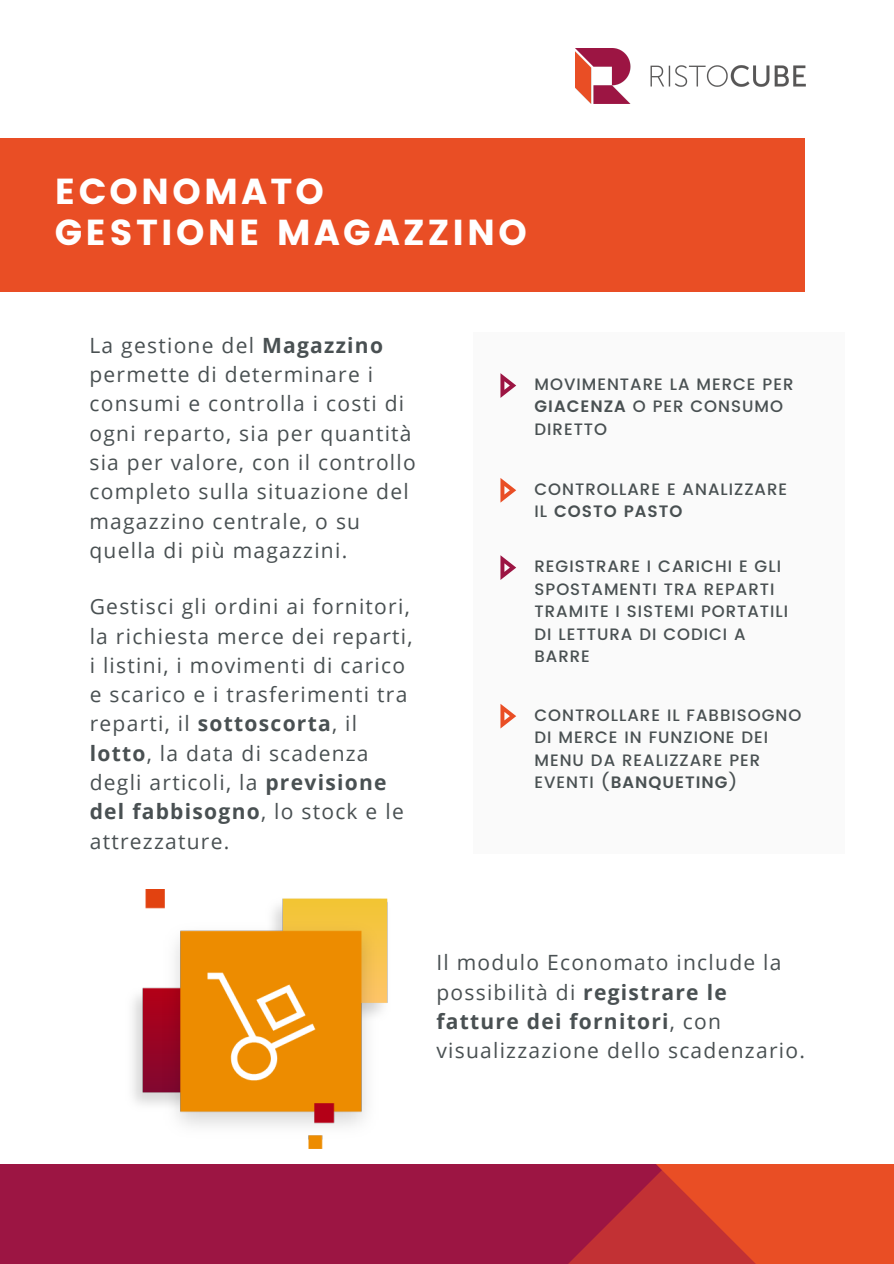
<style>
.page{position:relative;width:894px;height:1264px;background:#fff}
.page>*{position:absolute;margin:0;border:0;box-sizing:border-box;transform-origin:0 0}
.t1{font:36px "Poppins";letter-spacing:.09em;color:#fff}
.t2{font:21px/29.2px "Open Sans";letter-spacing:.06em;color:#495052}
.t3{font:600 21px "Rubik";letter-spacing:.06em;color:#495052}
.t4{font:500 16.5px/22.5px "Poppins";letter-spacing:.06em;color:#495052}
.s1{font-weight:700}
.s2{font-weight:600}
</style>
<div class="page">
<div style="left:0;top:139px;width:804px;height:153px;background:#e94e25"></div>
<img style="left:575px;top:49px;width:230px;height:55px">
<div style="left:0;top:1163px;width:893px;height:100px;background:#9c1543"></div>
<svg style="left:569px;top:1164px;width:305px;height:99px"></svg>
<div style="left:0;top:941px;width:893px;height:223px;background:#fff"></div>
<div style="left:472px;top:332px;width:372px;height:521px;background:#fafafa"></div>
<svg style="left:500px;top:373px;width:16px;height:25px"></svg>
<svg style="left:500px;top:478px;width:16px;height:24px"></svg>
<svg style="left:500px;top:555px;width:16px;height:25px"></svg>
<svg style="left:500px;top:704px;width:16px;height:24px"></svg>
<img style="left:132px;top:889px;width:256px;height:259px">
<p class="t1" style="left:55px;top:171px;width:270px">ECONOMATO</p>
<p class="t1" style="left:55px;top:211px;width:473px">GESTIONE MAGAZZINO</p>
<p class="t2" style="left:89px;top:330px;width:328px">La gestione del <span class="s1">Magazzino </span>permette di determinare i consumi e controlla i costi di ogni reparto, sia per quantità sia per valore, con il controllo completo sulla situazione del magazzino centrale, o su quella di più magazzini.</p>
<p class="t2" style="left:90px;top:591px;width:324px">Gestisci gli ordini ai fornitori, la richiesta merce dei reparti, i listini, i movimenti di carico e scarico e i trasferimenti tra reparti, il <span class="s1">sottoscorta</span>, il <span class="s1">lotto</span>, la data di scadenza degli articoli, la <span class="s1">previsione del fabbisogno</span>, lo stock e le attrezzature.</p>
<p class="t4" style="left:534px;top:373px;width:260px">MOVIMENTARE LA MERCE PER<br><span class="s2">GIACENZA</span> O PER CONSUMO<br>DIRETTO</p>
<p class="t4" style="left:534px;top:478px;width:254px">CONTROLLARE E ANALIZZARE<br>IL <span class="s2">COSTO PASTO</span></p>
<p class="t4" style="left:534px;top:555px;width:255px">REGISTRARE I CARICHI E GLI<br>SPOSTAMENTI TRA REPARTI<br>TRAMITE I SISTEMI PORTATILI<br>DI LETTURA DI CODICI A<br>BARRE</p>
<p class="t4" style="left:534px;top:703px;width:268px">CONTROLLARE IL FABBISOGNO<br>DI MERCE IN FUNZIONE DEI<br>MENU DA REALIZZARE PER<br>EVENTI (<span class="s2">BANQUETING</span>)</p>
<p class="t2" style="left:436px;top:947px;width:370px">Il modulo Economato include la possibilità di <span class="s1">registrare le fatture dei fornitori</span>, con visualizzazione dello scadenzario.</p>
<p class="t3" style="left:513px;top:993px;width:273px">POSTAZIONI ILLIMITATE</p>
</div>
